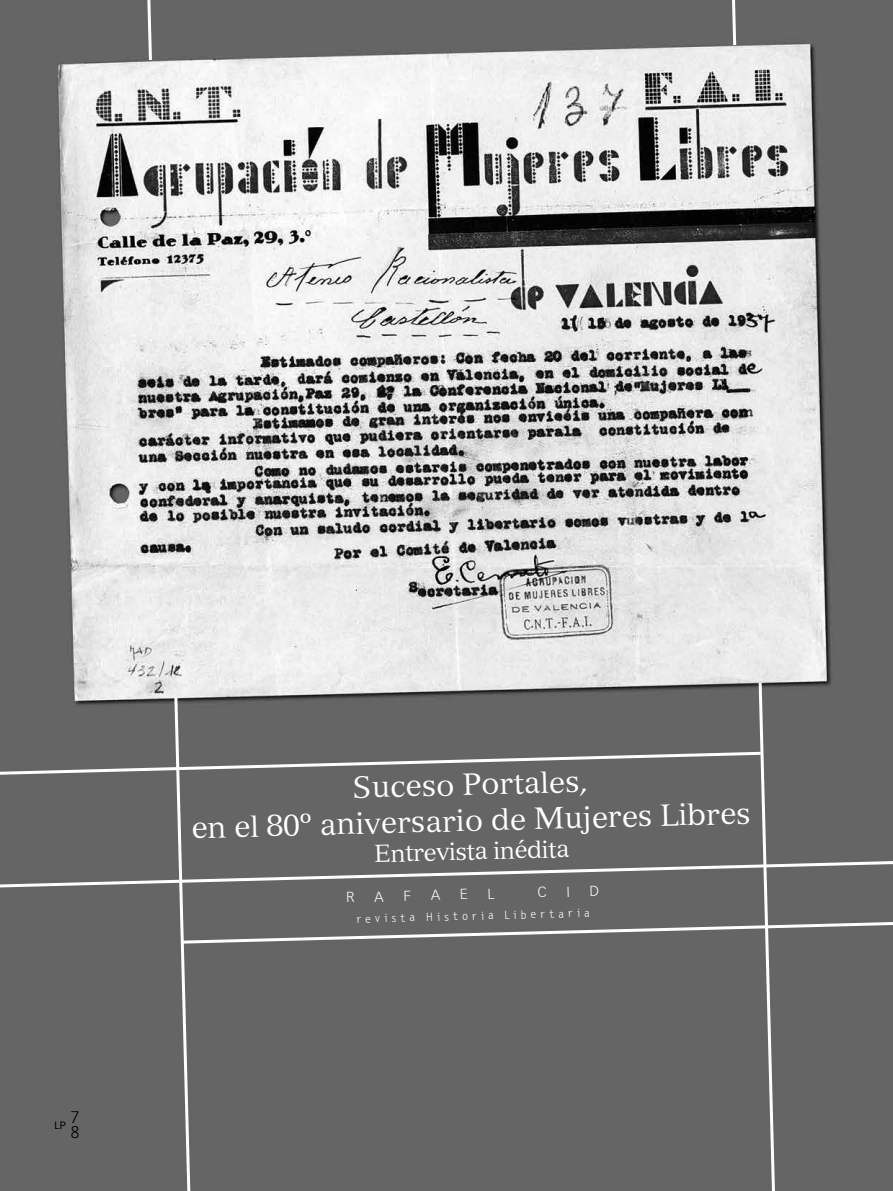
<style>
.page{position:relative;width:893px;height:1191px;background:#fff}
.page>*{position:absolute;margin:0;border:0;box-sizing:border-box;transform-origin:0 0}
.t1{font:30px/36.3px "Versailles";color:#fff;text-align:center}
.t2{font:24px "Versailles";color:#fff}
.t3{font:300 16.5px/15px "Vectora LH";color:#000}
.t4{font:300 12px "Letter Gothic Text";color:#fff}
.t5{font:10.5px "Vectora LH";color:#000}
</style>
<div class="page">
<img style="left:0;top:0;width:893px;height:679px">
<svg style="left:729px;top:0;width:9px;height:48px"></svg>
<svg style="left:144px;top:0;width:10px;height:63px"></svg>
<div style="left:0;top:679px;width:893px;height:512px;background:#656565"></div>
<p class="t3" style="left:71px;top:1110px;width:10px">7<br>8</p>
<p class="t5" style="left:55px;top:1119px;width:13px">LP</p>
<p class="t1" style="left:190px;top:770px;width:561px;rotate:-1deg">Suceso Portales,<br>en el 80º aniversario de Mujeres Libres</p>
<p class="t2" style="left:374px;top:838px;width:197px;rotate:-1deg">Entrevista inédita</p>
<p class="t4" style="left:357px;top:911px;width:235px;rotate:-1deg">revista Historia Libertaria</p>
</div>
